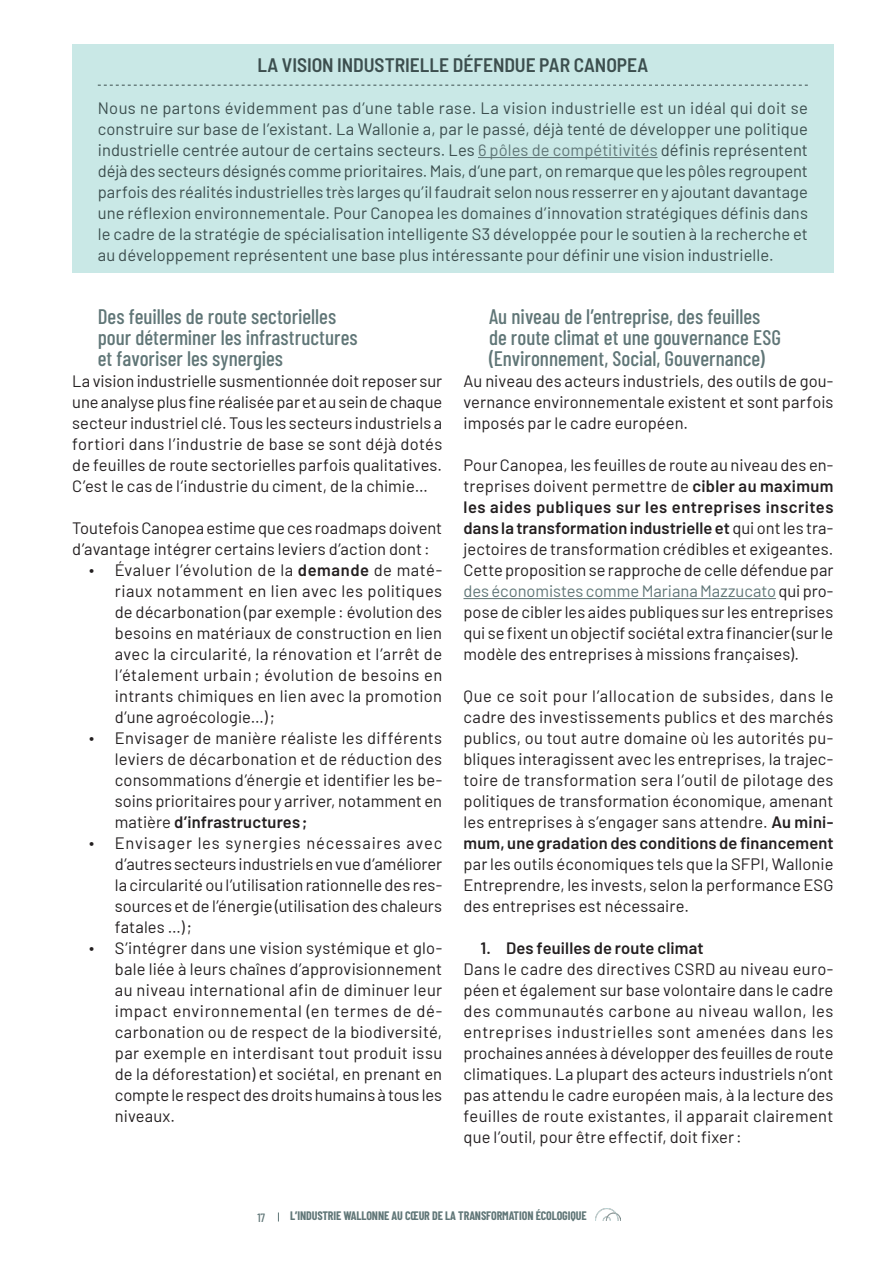
<style>
.page{position:relative;width:893px;height:1263px;background:#fff}
.page>*{position:absolute;margin:0;border:0;box-sizing:border-box;transform-origin:0 0}
._03_INTERTIRE_niv_2{font:500 21px/21px "Barlow Condensed";color:#607677}
._04_ENCADRE_TITRE{font:600 semi-condensed 19.5px "Barlow";color:#3c4e4e}
._04_TXT_COURANT{font:16.5px/21px "Barlow";letter-spacing:.005em;color:#231f20;text-align:justify}
._04_TXT_COURANT_retrait_4{font:16.5px/21px "Barlow";letter-spacing:.005em;color:#231f20;text-align:justify}
._04_ENCADRE{font:16.5px/21px "Barlow";letter-spacing:.005em;color:#3c4e4e;text-align:justify}
._04_TXT_COURANT_retrait_4-2{font:600 16.5px "Barlow";letter-spacing:.01em;color:#231f20}
.t1{font:700 12px "Barlow Condensed";letter-spacing:-.01em;color:#607677}
.t2{font:500 12px "Barlow Condensed";color:#607677}
.s1{color:#607677}
.s2{font-weight:600}
</style>
<div class="page">
<img style="left:596px;top:1208px;width:25px;height:12px">
<div style="left:72px;top:44px;width:761px;height:53px;background:#c9e8e6"></div>
<svg style="left:98px;top:85px;width:710px;height:1px"></svg>
<div style="left:72px;top:89px;width:761px;height:184px;background:#c9e8e6"></div>
<hr style="left:478px;top:157px;width:180px;height:1px;background:#607677">
<hr style="left:463px;top:598px;width:313px;height:1px;background:#607677">
<p class="_04_ENCADRE_TITRE" style="left:257px;top:51px;width:392px">LA VISION INDUSTRIELLE DÉFENDUE PAR CANOPEA</p>
<p class="_04_ENCADRE" style="left:98px;top:96px;width:712px">Nous ne partons évidemment pas d’une table rase. La vision industrielle est un idéal qui doit se construire sur base de l’existant. La Wallonie a, par le passé, déjà tenté de développer une politique industrielle centrée autour de certains secteurs. Les <span class="s1">6 pôles de compétitivités</span> définis représentent déjà des secteurs désignés comme prioritaires. Mais, d’une part, on remarque que les pôles regroupent parfois des réalités industrielles très larges qu’il faudrait selon nous resserrer en y ajoutant davantage une réflexion environnementale. Pour Canopea les domaines d’innovation stratégiques définis dans le cadre de la stratégie de spécialisation intelligente S3 développée pour le soutien à la recherche et au développement représentent une base plus intéressante pour définir une vision industrielle.</p>
<p class="_03_INTERTIRE_niv_2" style="left:98px;top:304px;width:261px">Des feuilles de route sectorielles pour déterminer les infrastructures et favoriser les synergies</p>
<p class="_04_TXT_COURANT" style="left:72px;top:369px;width:371px">La vision industrielle susmentionnée doit reposer sur une analyse plus fine réalisée par et au sein de chaque secteur industriel clé. Tous les secteurs industriels a fortiori dans l’industrie de base se sont déjà dotés de feuilles de route sectorielles parfois qualitatives.<br>C’est le cas de l‘industrie du ciment, de la chimie…</p>
<p class="_04_TXT_COURANT" style="left:72px;top:516px;width:371px">Toutefois Canopea estime que ces roadmaps doivent d’avantage intégrer certains leviers d’action dont:</p>
<p class="_04_TXT_COURANT_retrait_4" style="left:115px;top:558px;width:329px;text-indent:-26px">∙ Évaluer l’évolution de la <span class="s2">demande</span> de maté&shy;riaux notamment en lien avec les politiques de décarbonation (par exemple: évolution des besoins en matériaux de construction en lien avec la circularité, la rénovation et l’arrêt de l’étalement urbain ; évolution de besoins en intrants chimiques en lien avec la promotion d’une agroécologie…);</p>
<p class="_04_TXT_COURANT_retrait_4" style="left:115px;top:726px;width:329px;text-indent:-26px">∙ Envisager de manière réaliste les différents leviers de décarbonation et de réduction des consommations d’énergie et identifier les be&shy;soins prioritaires pour y arriver, notamment en matière <span class="s2">d’infrastructures ;</span></p>
<p class="_04_TXT_COURANT_retrait_4" style="left:115px;top:831px;width:329px;text-indent:-26px">∙ Envisager les synergies nécessaires avec d’autres secteurs industriels en vue d’améliorer la circularité ou l’utilisation rationnelle des res&shy;sources et de l’énergie (utilisation des chaleurs fatales …);</p>
<p class="_04_TXT_COURANT_retrait_4" style="left:115px;top:936px;width:329px;text-indent:-26px">∙ S’intégrer dans une vision systémique et glo&shy;bale liée à leurs chaînes d’approvisionnement au niveau international afin de diminuer leur impact environnemental (en termes de dé&shy;carbonation ou de respect de la biodiversité, par exemple en interdisant tout produit issu de la déforestation) et sociétal, en prenant en compte le respect des droits humains à tous les niveaux.</p>
<p class="_03_INTERTIRE_niv_2" style="left:489px;top:304px;width:293px">Au niveau de l’entreprise, des feuilles de route climat et une gouvernance ESG (Environnement, Social, Gouvernance)</p>
<p class="_04_TXT_COURANT" style="left:463px;top:369px;width:371px">Au niveau des acteurs industriels, des outils de gou&shy;vernance environnementale existent et sont parfois imposés par le cadre européen.</p>
<p class="_04_TXT_COURANT" style="left:463px;top:453px;width:371px">Pour Canopea, les feuilles de route au niveau des en&shy;treprises doivent permettre de <span class="s2">cibler au maximum les aides publiques sur les entreprises inscrites dans la transformation industrielle et</span> qui ont les tra&shy;jectoires de transformation crédibles et exigeantes.<br>Cette proposition se rapproche de celle défendue par <span class="s1">des économistes comme Mariana Mazzucato</span> qui pro&shy;pose de cibler les aides publiques sur les entreprises qui se fixent un objectif sociétal extra financier (sur le modèle des entreprises à missions françaises).</p>
<p class="_04_TXT_COURANT" style="left:463px;top:684px;width:371px">Que ce soit pour l’allocation de subsides, dans le cadre des investissements publics et des marchés publics, ou tout autre domaine où les autorités pu&shy;bliques interagissent avec les entreprises, la trajec&shy;toire de transformation sera l’outil de pilotage des politiques de transformation économique, amenant les entreprises à s’engager sans attendre. <span class="s2">Au mini&shy;mum, une gradation des conditions de financement </span>par les outils économiques tels que la SFPI, Wallonie Entreprendre, les invests, selon la performance ESG des entreprises est nécessaire.</p>
<p class="_04_TXT_COURANT_retrait_4-2" style="left:480px;top:936px;width:225px">1. Des feuilles de route climat</p>
<p class="_04_TXT_COURANT" style="left:463px;top:957px;width:371px">Dans le cadre des directives CSRD au niveau euro&shy;péen et également sur base volontaire dans le cadre des communautés carbone au niveau wallon, les entreprises industrielles sont amenées dans les prochaines années à développer des feuilles de route climatiques. La plupart des acteurs industriels n’ont pas attendu le cadre européen mais, à la lecture des feuilles de route existantes, il apparait clairement que l’outil, pour être effectif, doit fixer:</p>
<p class="t2" style="left:257px;top:1208px;width:9px">17</p>
<p class="t1" style="left:290px;top:1207px;width:298px">L’INDUSTRIE WALLONNE AU CŒUR DE LA TRANSFORMATION ÉCOLOGIQUE</p>
</div>
